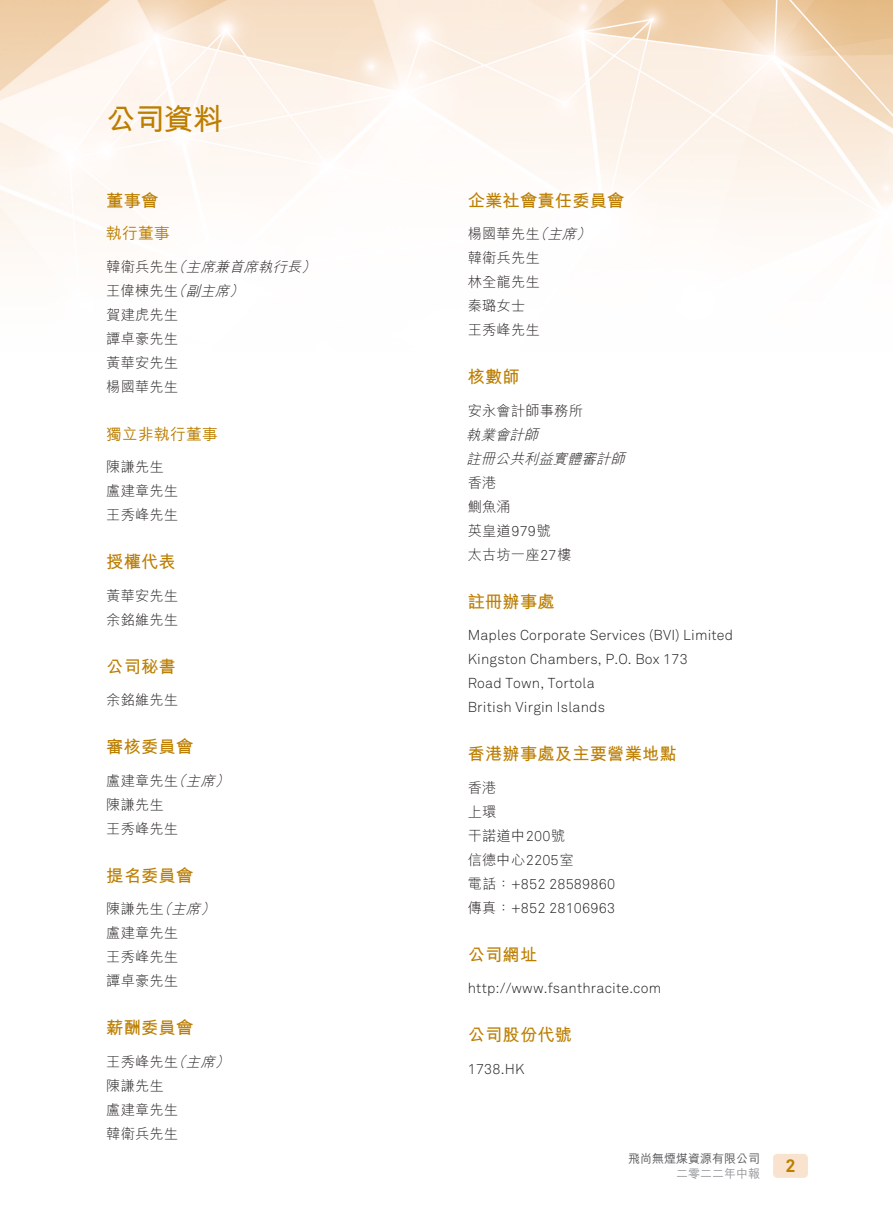
<style>
.page{position:relative;width:893px;height:1212px;background:#fff}
.page>*{position:absolute;margin:0;border:0;box-sizing:border-box;transform-origin:0 0}
.t1{font:700 30px "M Hei HK";color:#bc7e00}
.t2{font:700 18px "Akkurat Pro";color:#bc7e00}
.t3{font:700 17.25px "M Hei HK";letter-spacing:.01em;color:#bc7e00}
.t4{font:500 15.75px "M Hei HK";letter-spacing:.015em;color:#bc7e00}
.t5{font:300 14.25px/24px "M Hei HK";letter-spacing:.01em;color:#231f20}
.t6{font:14.25px/24px "Akkurat Light Pro";letter-spacing:.01em;color:#231f20}
.t7{font:italic 300 14.25px/24px "M Hei HK";color:#231f20}
.t8{font:500 12px "M Hei HK";color:#57585a}
.t9{font:500 12px "M Hei HK";color:#939598}
.s1{font-family:"Akkurat Light Pro";font-weight:400}
.s2{font-family:"M Hei HK";font-weight:300}
</style>
<div class="page">
<img style="left:0;top:0;width:893px;height:257px">
<div style="left:773px;top:1154px;width:35px;height:24px;background:#f9e3ce;border-radius:4px"></div>
<h1 class="t1" style="left:106px;top:97px;width:119px">公司資料</h1>
<p class="t3" style="left:106px;top:188px;width:54px">董事會</p>
<p class="t4" style="left:106px;top:222px;width:65px">執行董事</p>
<p class="t7" style="left:186px;top:254px;width:120px">主席兼首席執行長</p>
<p class="t7" style="left:172px;top:254px;width:20px">（</p>
<p class="t7" style="left:301px;top:254px;width:20px">(</p>
<p class="t5" style="left:106px;top:254px;width:73px">韓衛兵先生</p>
<p class="t7" style="left:172px;top:278px;width:20px">（</p>
<p class="t7" style="left:229px;top:278px;width:20px">(</p>
<p class="t5" style="left:106px;top:278px;width:73px;text-align:justify">王偉棟先生賀建虎先生譚卓豪先生黃華安先生楊國華先生</p>
<p class="t4" style="left:106px;top:423px;width:113px">獨立非執行董事</p>
<p class="t5" style="left:106px;top:455px;width:73px">陳謙先生盧建章先生王秀峰先生</p>
<p class="t3" style="left:106px;top:549px;width:71px">授權代表</p>
<p class="t5" style="left:106px;top:583px;width:73px">黃華安先生余銘維先生</p>
<p class="t3" style="left:106px;top:654px;width:71px">公司秘書</p>
<p class="t5" style="left:106px;top:688px;width:73px">余銘維先生</p>
<p class="t3" style="left:106px;top:734px;width:89px">審核委員會</p>
<p class="t7" style="left:215px;top:768px;width:20px">(</p>
<p class="t7" style="left:186px;top:278px;width:48px">副主席</p>
<p class="t7" style="left:172px;top:768px;width:20px">（</p>
<p class="t5" style="left:106px;top:768px;width:73px">盧建章先生陳謙先生王秀峰先生</p>
<p class="t3" style="left:106px;top:863px;width:89px">提名委員會</p>
<p class="t7" style="left:186px;top:768px;width:34px">主席</p>
<p class="t7" style="left:157px;top:897px;width:20px">（</p>
<p class="t7" style="left:200px;top:897px;width:20px">(</p>
<p class="t5" style="left:106px;top:897px;width:73px">陳謙先生盧建章先生王秀峰先生譚卓豪先生</p>
<p class="t3" style="left:106px;top:1015px;width:89px">薪酬委員會</p>
<p class="t7" style="left:172px;top:897px;width:34px">主席</p>
<p class="t5" style="left:106px;top:1049px;width:73px">王秀峰先生陳謙先生盧建章先生韓衛兵先生</p>
<p class="t7" style="left:172px;top:1049px;width:20px">（</p>
<p class="t7" style="left:215px;top:1049px;width:20px">(</p>
<p class="t7" style="left:186px;top:1049px;width:34px">主席</p>
<p class="t3" style="left:468px;top:188px;width:158px">企業社會責任委員會</p>
<p class="t7" style="left:576px;top:222px;width:20px">(</p>
<p class="t7" style="left:533px;top:222px;width:20px">（</p>
<p class="t5" style="left:468px;top:222px;width:73px">楊國華先生韓衛兵先生林全龍先生秦璐女士王秀峰先生</p>
<p class="t3" style="left:468px;top:364px;width:54px">核數師</p>
<p class="t5" style="left:468px;top:398px;width:117px">安永會計師事務所</p>
<p class="t7" style="left:466px;top:422px;width:164px">執業會計師<br>註冊公共利益實體審計師</p>
<p class="t5" style="left:468px;top:470px;width:105px">香港<br>鰂魚涌<br>英皇道<span class="s1">979</span>號<br>太古坊一座<span class="s1">27</span>樓</p>
<p class="t3" style="left:468px;top:589px;width:89px">註冊辦事處</p>
<p class="t6" style="left:468px;top:624px;width:267px">Maples Corporate Services (BVI) Limited<br>Kingston Chambers P, O. . Box 173<br>Road Town, Tortola<br>British Virgin Islands</p>
<p class="t3" style="left:468px;top:741px;width:211px">香港辦事處及主要營業地點</p>
<p class="t5" style="left:468px;top:775px;width:108px">香港<br>上環<br>干諾道中<span class="s1">200</span>號信德中心<span class="s1">2205</span>室</p>
<p class="t6" style="left:468px;top:872px;width:149px"><span class="s2">電話：</span>+852 28589860<span class="s2">傳真：</span>+852 28106963</p>
<p class="t3" style="left:468px;top:942px;width:71px">公司網址</p>
<p class="t6" style="left:468px;top:977px;width:195px">http://www.fsanthracite.com</p>
<p class="t3" style="left:468px;top:1022px;width:106px">公司股份代號</p>
<p class="t6" style="left:468px;top:1057px;width:58px">1738.HK</p>
<p class="t7" style="left:547px;top:222px;width:34px">主席</p>
<p class="t8" style="left:628px;top:1149px;width:133px">飛尚無煙煤資源有限公司</p>
<p class="t9" style="left:676px;top:1164px;width:85px">二零二二年中報</p>
<p class="t2" style="left:785px;top:1155px;width:12px">2</p>
</div>
